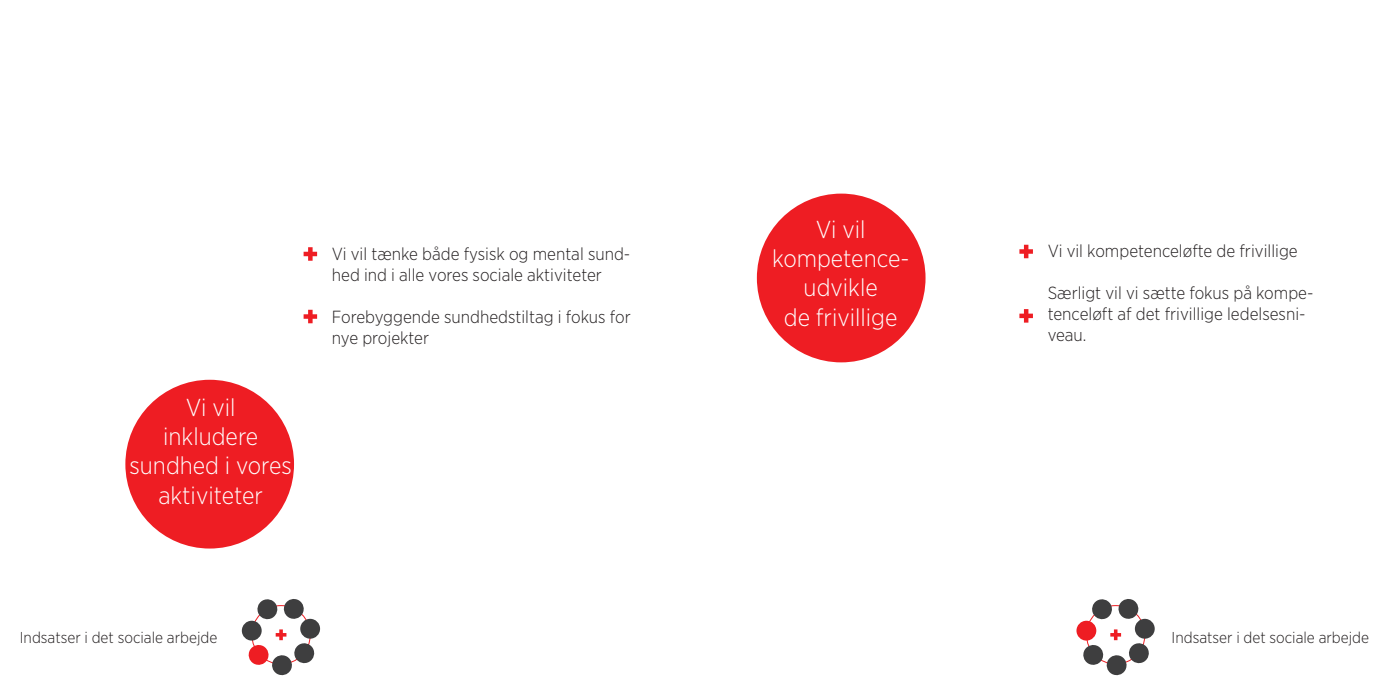
<style>
.page{position:relative;width:1389px;height:695px;background:#fff}
.page>*{position:absolute;margin:0;border:0;box-sizing:border-box;transform-origin:0 0}
.t1{font:300 24.5px/29.4px "Gotham Narrow";color:#fff;text-align:center}
.t2{font:300 17.5px/21px "Gotham Narrow";color:#231f20}
.t3{font:300 15.75px "Gotham Narrow";color:#231f20}
</style>
<div class="page">
<div style="left:757px;top:193px;width:169px;height:169px;background:#ee1d23;border-radius:50%"></div>
<svg style="left:1019px;top:245px;width:14px;height:13px"></svg>
<svg style="left:1019px;top:309px;width:14px;height:13px"></svg>
<div style="left:125px;top:379px;width:169px;height:169px;background:#ee1d23;border-radius:50%"></div>
<svg style="left:304px;top:247px;width:13px;height:14px"></svg>
<svg style="left:304px;top:310px;width:13px;height:13px"></svg>
<div style="left:300px;top:618px;width:20px;height:20px;background:#3e3e3f;border-radius:50%"></div>
<div style="left:242px;top:620px;width:20px;height:20px;background:#3e3e3f;border-radius:50%"></div>
<svg style="left:256px;top:599px;width:49px;height:21px"></svg>
<svg style="left:247px;top:629px;width:69px;height:47px"></svg>
<div style="left:1135px;top:618px;width:20px;height:20px;background:#3e3e3f;border-radius:50%"></div>
<div style="left:1076px;top:620px;width:20px;height:20px;background:#ee1d23;border-radius:50%"></div>
<svg style="left:1091px;top:599px;width:49px;height:21px"></svg>
<svg style="left:1082px;top:629px;width:68px;height:47px"></svg>
<h1 class="t1" style="left:130px;top:391px;width:164px">Vi vil<br>inkludere sundhed i vores aktiviteter</h1>
<p class="t2" style="left:332px;top:242px;width:300px">Vi vil tænke både fysisk og mental sund&shy;hed ind i alle vores sociale aktiviteter</p>
<p class="t2" style="left:332px;top:305px;width:300px">Forebyggende sundhedstiltag i fokus for nye projekter</p>
<h1 class="t1" style="left:772px;top:213px;width:139px">Vi vil kompetence&shy;udvikle<br>de frivillige</h1>
<p class="t2" style="left:1048px;top:240px;width:252px">Vi vil kompetenceløfte de frivillige</p>
<p class="t2" style="left:1048px;top:282px;width:267px">Særligt vil vi sætte fokus på kompe&shy;tenceløft af det frivillige ledelsesni&shy;veau.</p>
<p class="t3" style="left:20px;top:627px;width:199px">Indsatser i det sociale arbejde</p>
<p class="t3" style="left:1172px;top:627px;width:199px">Indsatser i det sociale arbejde</p>
</div>
